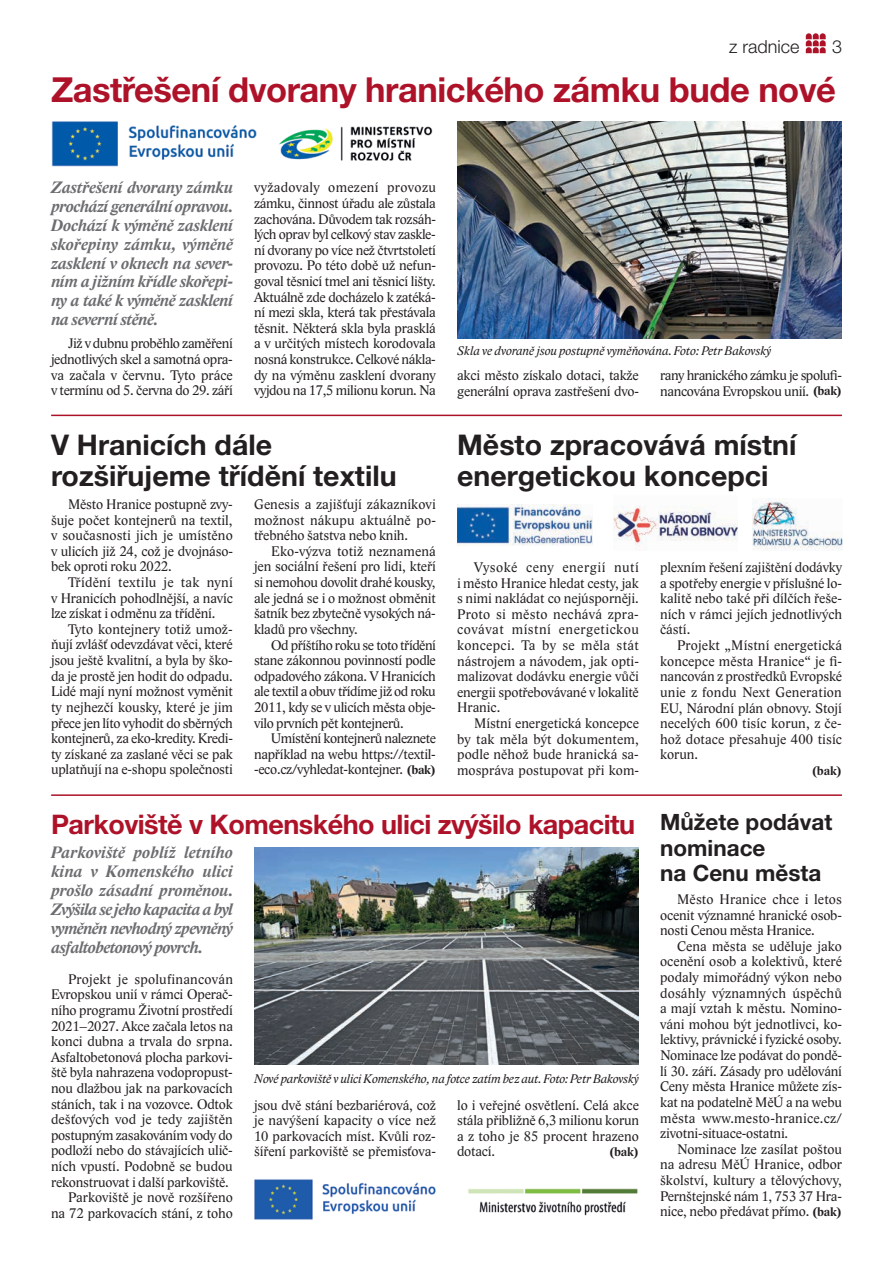
<style>
.page{position:relative;width:893px;height:1263px;background:#fff}
.page>*{position:absolute;margin:0;border:0;box-sizing:border-box;transform-origin:0 0}
.t1{font:700 34.5px "Helvetica Neue LT Pro";letter-spacing:-.015em;color:#ae1229}
.t2{font:700 28.5px/31.5px "Helvetica Neue LT Pro";color:#231f20}
.t3{font:700 27px "Helvetica Neue LT Pro";letter-spacing:-.02em;color:#ae1229}
.t4{font:700 22.5px/25.5px "Helvetica Neue LT Pro";color:#231f20}
.t5{font:300 18px "Helvetica Neue LT Pro";color:#231f20}
.t6{font:italic 700 16.95px/18.9px "Lido STF";letter-spacing:-.02em;color:#6c6d70;text-align:justify}
.t7{font:14.25px/15.6px "Lido STF";letter-spacing:-.01em;color:#231f20;text-align:justify}
.t8{font:italic 12.75px "Lido STF";letter-spacing:-.01em;color:#231f20}
.t9{font:700 12.75px "Lido STF";letter-spacing:-.005em;color:#231f20}
.s1{font-weight:700;font-size:12.75px}
</style>
<div class="page">
<svg style="left:806px;top:33px;width:20px;height:20px"></svg>
<hr style="left:51px;top:415px;width:791px;height:1px;background:#ae1229">
<hr style="left:51px;top:794px;width:791px;height:2px;background:#ae1229">
<img style="left:51px;top:121px;width:382px;height:45px">
<img style="left:457px;top:121px;width:385px;height:217px">
<img style="left:457px;top:504px;width:135px;height:41px">
<img style="left:614px;top:506px;width:124px;height:43px">
<img style="left:753px;top:498px;width:89px;height:52px">
<img style="left:254px;top:848px;width:385px;height:217px">
<img style="left:468px;top:1188px;width:170px;height:28px">
<img style="left:254px;top:1179px;width:182px;height:41px">
<p class="t5" style="left:729px;top:36px;width:72px">z radnice</p>
<p class="t5" style="left:832px;top:36px;width:12px">3</p>
<h1 class="t1" style="left:51px;top:68px;width:786px">Zastřešení dvorany hranického zámku bude nové</h1>
<p class="t6" style="left:51px;top:178px;width:183px">Zastřešení dvorany zámku prochází generální opravou.<br>Dochází k výměně zasklení skořepiny zámku, výměně zasklení v oknech na sever&shy;ním a jižním křídle skořepi&shy;ny a také k výměně zasklení na severní stěně.</p>
<p class="t7" style="left:51px;top:336px;width:183px;text-indent:17px">Již v dubnu proběhlo zaměření jednotlivých skel a samotná opra&shy;va začala v červnu. Tyto práce v termínu od 5. června do 29. září</p>
<p class="t7" style="left:254px;top:180px;width:183px">vyžadovaly omezení provozu zámku, činnost úřadu ale zůstala zachována. Důvodem tak rozsáh&shy;lých oprav byl celkový stav zaskle&shy;ní dvorany po více než čtvrtstoletí provozu. Po této době už nefun&shy;goval těsnicí tmel ani těsnicí lišty.<br>Aktuálně zde docházelo k zatéká&shy;ní mezi skla, která tak přestávala těsnit. Některá skla byla prasklá a v určitých místech korodovala nosná konstrukce. Celkové nákla&shy;dy na výměnu zasklení dvorany vyjdou na 17,5 milionu korun. Na</p>
<h2 class="t2" style="left:51px;top:428px;width:347px">V Hranicích dále rozšiřujeme třídění textilu</h2>
<p class="t7" style="left:51px;top:497px;width:183px;text-indent:17px">Město Hranice postupně zvy&shy;šuje počet kontejnerů na textil, v současnosti jich je umístěno v ulicích již 24, což je dvojnáso&shy;bek oproti roku 2022.</p>
<p class="t7" style="left:51px;top:575px;width:183px;text-indent:17px">Třídění textilu je tak nyní v Hranicích pohodlnější, a navíc lze získat i odměnu za třídění.</p>
<p class="t7" style="left:51px;top:621px;width:183px;text-indent:17px">Tyto kontejnery totiž umož&shy;ňují zvlášť odevzdávat věci, které jsou ještě kvalitní, a byla by ško&shy;da je prostě jen hodit do odpadu.<br>Lidé mají nyní možnost vyměnit ty nejhezčí kousky, které je jim přece jen líto vyhodit do sběrných kontejnerů, za eko-kredity. Kredi&shy;ty získané za zaslané věci se pak uplatňují na e-shopu společnosti</p>
<p class="t7" style="left:254px;top:497px;width:183px">Genesis a zajišťují zákazníkovi možnost nákupu aktuálně po&shy;třebného šatstva nebo knih.</p>
<p class="t7" style="left:254px;top:543px;width:183px;text-indent:17px">Eko-výzva totiž neznamená jen sociální řešení pro lidi, kteří si nemohou dovolit drahé kousky, ale jedná se i o možnost obměnit šatník bez zbytečně vysokých ná&shy;kladů pro všechny.</p>
<p class="t7" style="left:254px;top:637px;width:183px;text-indent:17px">Od příštího roku se toto třídění stane zákonnou povinností podle odpadového zákona. V Hranicích ale textil a obuv třídíme již od roku 2011, kdy se v ulicích města obje&shy;vilo prvních pět kontejnerů.</p>
<p class="t7" style="left:254px;top:731px;width:183px;text-indent:17px">Umístění kontejnerů naleznete například na webu https://textil--eco.cz/vyhledat-kontejner. <span class="s1">(bak)</span></p>
<p class="t8" style="left:457px;top:343px;width:316px">Skla ve dvoraně jsou postupně vyměňována. Foto: Petr Bakovský</p>
<p class="t7" style="left:457px;top:367px;width:183px">akci město získalo dotaci, takže generální oprava zastřešení dvo-</p>
<p class="t7" style="left:660px;top:367px;width:183px">rany hranického zámku je spolufi&shy;nancována Evropskou unií. <span class="s1">(bak)</span></p>
<h2 class="t2" style="left:457px;top:428px;width:341px">Město zpracovává místní energetickou koncepci</h2>
<p class="t7" style="left:457px;top:560px;width:183px;text-indent:17px">Vysoké ceny energií nutí i město Hranice hledat cesty, jak s nimi nakládat co nejúsporněji.<br>Proto si město nechává zpra&shy;covávat místní energetickou koncepci. Ta by se měla stát nástrojem a návodem, jak opti&shy;malizovat dodávku energie vůči energii spotřebovávané v lokalitě Hranic.</p>
<p class="t7" style="left:457px;top:716px;width:183px;text-indent:17px">Místní energetická koncepce by tak měla být dokumentem, podle něhož bude hranická sa&shy;mospráva postupovat při kom-</p>
<p class="t7" style="left:660px;top:560px;width:183px">plexním řešení zajištění dodávky a spotřeby energie v příslušné lo&shy;kalitě nebo také při dílčích řeše&shy;ních v rámci jejích jednotlivých částí.</p>
<p class="t7" style="left:660px;top:638px;width:183px;text-indent:17px">Projekt „Místní energetická koncepce města Hranice“ je fi&shy;nancován z prostředků Evropské unie z fondu Next Generation EU, Národní plán obnovy. Stojí necelých 600 tisíc korun, z če&shy;hož dotace přesahuje 400 tisíc korun.</p>
<p class="t9" style="left:812px;top:763px;width:32px">(bak)</p>
<h3 class="t3" style="left:51px;top:807px;width:586px">Parkoviště v Komenského ulici zvýšilo kapacitu</h3>
<p class="t6" style="left:51px;top:843px;width:183px">Parkoviště poblíž letního kina v Komenského ulici prošlo zásadní proměnou.<br>Zvýšila se jeho kapacita a byl vyměněn nevhodný zpevněný asfaltobetonový povrch.</p>
<p class="t7" style="left:51px;top:971px;width:183px;text-align:right">Projekt je spolufinancován<br>Evropskou unií v rámci Operač&shy;ního programu Životní prostředí<br>2021–2027. Akce začala letos na konci dubna a trvala do srpna.<br>Asfaltobetonová plocha parkovi&shy;ště byla nahrazena vodopropust&shy;nou dlažbou jak na parkovacích stáních, tak i na vozovce. Odtok dešťových vod je tedy zajištěn postupným zasakováním vody do podloží nebo do stávajících ulič&shy;ních vpustí. Podobně se budou rekonstruovat i další parkoviště.<br>Parkoviště je nově rozšířeno na 72 parkovacích stání, z toho</p>
<p class="t8" style="left:254px;top:1071px;width:386px">Nové parkoviště v ulici Komenského, na fotce zatím bez aut. Foto: Petr Bakovský</p>
<p class="t7" style="left:254px;top:1097px;width:183px">jsou dvě stání bezbariérová, což je navýšení kapacity o více než 10 parkovacích míst. Kvůli roz&shy;šíření parkoviště se přemisťova-</p>
<p class="t7" style="left:457px;top:1097px;width:183px">lo i veřejné osvětlení. Celá akce stála přibližně 6,3 milionu korun a z toho je 85 procent hrazeno dotací.</p>
<p class="t9" style="left:609px;top:1144px;width:31px">(bak)</p>
<h3 class="t4" style="left:660px;top:809px;width:174px">Můžete podávat nominace<br>na Cenu města</h3>
<p class="t7" style="left:660px;top:891px;width:183px;text-indent:17px">Město Hranice chce i letos ocenit významné hranické osob&shy;nosti Cenou města Hranice.</p>
<p class="t7" style="left:660px;top:938px;width:183px;text-indent:17px">Cena města se uděluje jako ocenění osob a kolektivů, které podaly mimořádný výkon nebo dosáhly významných úspěchů a mají vztah k městu. Nomino&shy;váni mohou být jednotlivci, ko&shy;lektivy, právnické i fyzické osoby.<br>Nominace lze podávat do pondě&shy;lí 30. září. Zásady pro udělování Ceny města Hranice můžete zís&shy;kat na podatelně MěÚ a na webu města www.mesto-hranice.cz/ zivotni-situace-ostatni.</p>
<p class="t7" style="left:660px;top:1141px;width:183px;text-indent:17px">Nominace lze zasílat poštou na adresu MěÚ Hranice, odbor školství, kultury a tělovýchovy, Pernštejnské nám 1, 753 37 Hra&shy;nice, nebo předávat přímo. <span class="s1">(bak)</span></p>
</div>
